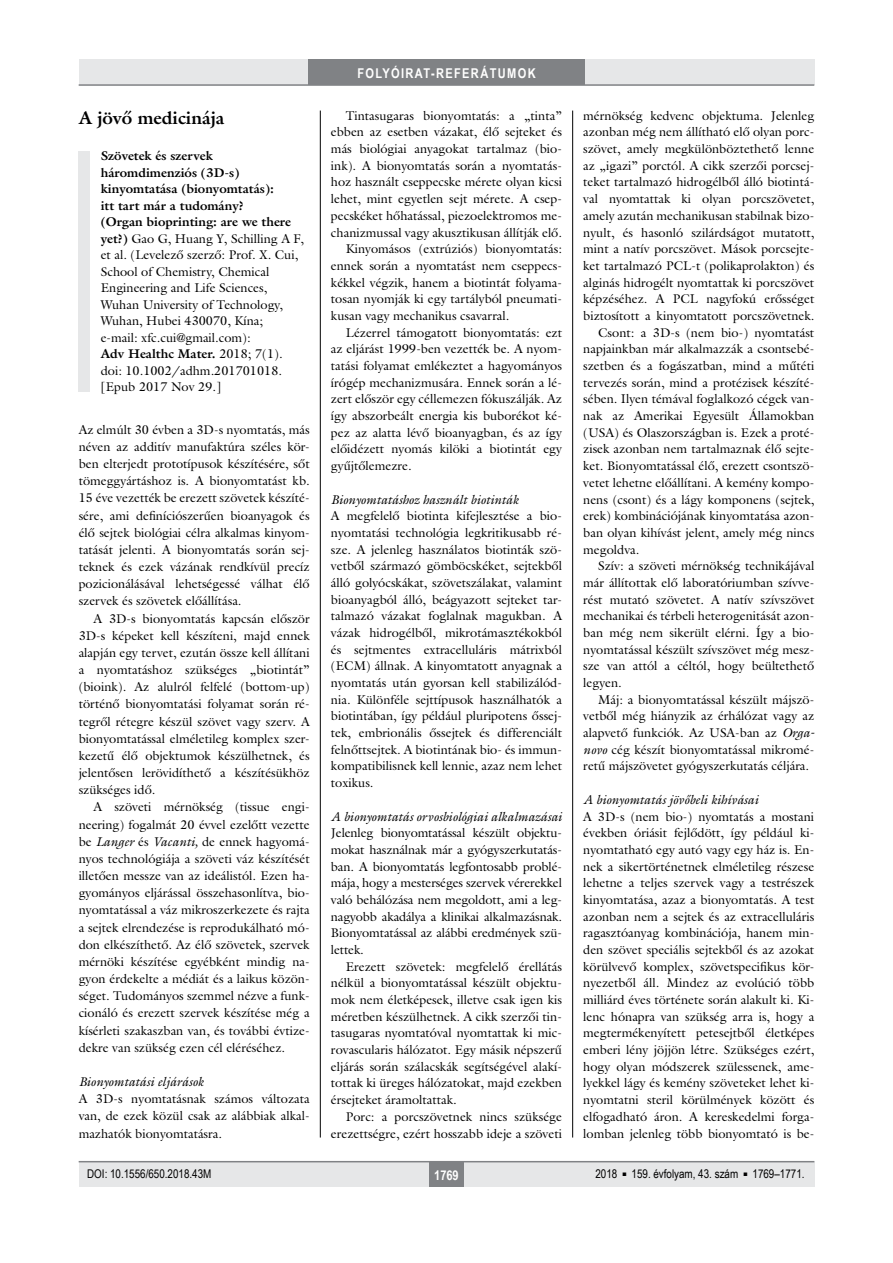
<style>
.page{position:relative;width:893px;height:1263px;background:#fff}
.page>*{position:absolute;margin:0;border:0;box-sizing:border-box;transform-origin:0 0}
.alcimbold{font:700 18px "Galliard Reg";color:#000}
.t1{font:700 13.5px "Arial Narrow";letter-spacing:.1em;color:#fff}
.ref-Body{font:12.75px/16.6px "Galliard Reg";color:#000;text-align:justify}
.ref-tompa{font:12.75px/16.6px "Galliard Reg";color:#000;text-align:justify}
.ref-Body-s{font:12.75px/16.6px "Galliard Reg";color:#000;text-align:justify}
.ref-lead{font:12.75px/16.5px "Galliard Reg";color:#000}
.ref-tompa-2{font:italic 12.75px "Galliard Reg";color:#000}
.pagina{font:12px "Arial Narrow";color:#000}
.s1{font-weight:700}
.s2{font-style:italic}
</style>
<div class="page">
<div style="left:79px;top:1161px;width:735px;height:25px;background:#e6e7e8"></div>
<div style="left:429px;top:1161px;width:34px;height:25px;background:#808285"></div>
<hr style="left:79px;top:1161px;width:735px;height:1px;background:#808285">
<div style="left:79px;top:60px;width:735px;height:25px;background:#e6e7e8"></div>
<div style="left:308px;top:60px;width:277px;height:25px;background:#808285"></div>
<hr style="left:79px;top:84px;width:735px;height:2px;background:#808285">
<div style="left:79px;top:151px;width:11px;height:240px;background:#e6e7e8"></div>
<hr style="left:320px;top:111px;width:1px;height:1026px;background:#000">
<hr style="left:572px;top:111px;width:1px;height:1026px;background:#000">
<p class="alcimbold" style="left:79px;top:106px;width:147px">A jövő medicinája</p>
<p class="ref-lead" style="left:101px;top:147px;width:205px"><span class="s1">Szövetek és szervek háromdimenziós (3D-s) kinyomtatása (bionyomtatás):<br>itt tart már a tudomány?<br>(Organ bioprinting: are we there yet?)</span> Gao G, Huang Y, Schilling A F, et al. (Levelező szerző: Prof. X. Cui,<br>School of Chemistry, Chemical<br>Engineering and Life Sciences,<br>Wuhan University of Technology,<br>Wuhan, Hubei 430070, Kína;<br>e-mail: xfc.cui@gmail.com):<br><span class="s1">Adv Healthc Mater.</span> 2018; 7(1). doi: 10.1002/adhm.201701018. [Epub 2017 Nov 29.]</p>
<p class="ref-tompa" style="left:79px;top:421px;width:233px;line-height:17.1px">Az elmúlt 30 évben a 3D-s nyomtatás, más néven az additív manufaktúra széles kör&shy;ben elterjedt prototípusok készítésére, sőt tömeggyártáshoz is. A bionyomtatást kb.<br>15 éve vezették be erezett szövetek készíté&shy;sére, ami definíciószerűen bioanyagok és élő sejtek biológiai célra alkalmas kinyom&shy;tatását jelenti. A bionyomtatás során sej&shy;teknek és ezek vázának rendkívül precíz pozicionálásával lehetségessé válhat élő szervek és szövetek előállítása.</p>
<p class="ref-Body" style="left:79px;top:609px;width:233px;line-height:17.1px;text-indent:15px">A 3D-s bionyomtatás kapcsán először 3D-s képeket kell készíteni, majd ennek alapján egy tervet, ezután össze kell állítani a nyomtatáshoz szükséges „biotintát” (bioink). Az alulról felfelé (bottom-up) történő bionyomtatási folyamat során ré&shy;tegről rétegre készül szövet vagy szerv. A bionyomtatással elméletileg komplex szer&shy;kezetű élő objektumok készülhetnek, és jelentősen lerövidíthető a készítésükhöz szükséges idő.</p>
<p class="ref-Body" style="left:79px;top:798px;width:233px;line-height:17.1px;text-align:left;text-indent:15px">A szöveti mérnökség (tissue engi&shy;neering) fogalmát 20 évvel ezelőtt vezette be <span class="s2">Langer</span> és <span class="s2">Vacanti,</span> de ennek hagyomá&shy;nyos technológiája a szöveti váz készítését illetően messze van az ideálistól. Ezen ha&shy;gyományos eljárással összehasonlítva, bio&shy;nyomtatással a váz mikroszerkezete és rajta a sejtek elrendezése is reprodukálható mó&shy;don elkészíthető. Az élő szövetek, szervek mérnöki készítése egyébként mindig na&shy;gyon érdekelte a médiát és a laikus közön&shy;séget. Tudományos szemmel nézve a funk&shy;cionáló és erezett szervek készítése még a kísérleti szakaszban van, és további évtize&shy;dekre van szükség ezen cél eléréséhez.</p>
<p class="ref-tompa-2" style="left:79px;top:1074px;width:126px">Bionyomtatási eljárások</p>
<p class="ref-tompa" style="left:79px;top:1090px;width:233px;line-height:17.1px">A 3D-s nyomtatásnak számos változata van, de ezek közül csak az alábbiak alkal&shy;mazhatók bionyomtatásra.</p>
<p class="pagina" style="left:87px;top:1165px;width:126px">DOI: 10.1556/650.2018.43M</p>
<p class="t1" style="left:357px;top:63px;width:180px">FOLYÓIRAT-REFERÁTUMOK</p>
<p class="ref-Body" style="left:331px;top:107px;width:233px;text-indent:15px">Tintasugaras bionyomtatás: a „tinta” ebben az esetben vázakat, élő sejteket és más biológiai anyagokat tartalmaz (bio&shy;ink). A bionyomtatás során a nyomtatás&shy;hoz használt cseppecske mérete olyan kicsi lehet, mint egyetlen sejt mérete. A csep&shy;pecskéket hőhatással, piezoelektromos me&shy;chanizmussal vagy akusztikusan állítják elő.</p>
<p class="ref-Body" style="left:331px;top:240px;width:233px;text-indent:15px">Kinyomásos (extrúziós) bionyomtatás: ennek során a nyomtatást nem cseppecs&shy;kékkel végzik, hanem a biotintát folyama&shy;tosan nyomják ki egy tartályból pneumati&shy;kusan vagy mechanikus csavarral.</p>
<p class="ref-Body" style="left:331px;top:324px;width:233px;text-indent:15px">Lézerrel támogatott bionyomtatás: ezt az eljárást 1999-ben vezették be. A nyom&shy;tatási folyamat emlékeztet a hagyományos írógép mechanizmusára. Ennek során a lé&shy;zert először egy céllemezen fókuszálják. Az így abszorbeált energia kis buborékot ké&shy;pez az alatta lévő bioanyagban, és az így előidézett nyomás kilöki a biotintát egy gyűjtőlemezre.</p>
<p class="ref-tompa-2" style="left:331px;top:491px;width:189px">Bionyomtatáshoz használt biotinták</p>
<p class="ref-tompa" style="left:331px;top:507px;width:233px">A megfelelő biotinta kifejlesztése a bio&shy;nyomtatási technológia legkritikusabb ré&shy;sze. A jelenleg használatos biotinták szö&shy;vetből származó gömböcskéket, sejtekből álló golyócskákat, szövetszálakat, valamint bioanyagból álló, beágyazott sejteket tar&shy;talmazó vázakat foglalnak magukban. A vázak hidrogélből, mikrotámasztékokból és sejtmentes extracelluláris mátrixból (ECM) állnak. A kinyomtatott anyagnak a nyomtatás után gyorsan kell stabilizálód&shy;nia. Különféle sejttípusok használhatók a biotintában, így például pluripotens őssej&shy;tek, embrionális őssejtek és differenciált felnőttsejtek. A biotintának bio- és immun&shy;kompatibilisnek kell lennie, azaz nem lehet toxikus.</p>
<p class="ref-tompa-2" style="left:331px;top:808px;width:233px">A bionyomtatás orvosbiológiai alkalmazásai</p>
<p class="ref-tompa" style="left:331px;top:824px;width:233px">Jelenleg bionyomtatással készült objektu&shy;mokat használnak már a gyógyszerkutatás&shy;ban. A bionyomtatás legfontosabb problé&shy;mája, hogy a mesterséges szervek vérerekkel való behálózása nem megoldott, ami a leg&shy;nagyobb akadálya a klinikai alkalmazásnak.<br>Bionyomtatással az alábbi eredmények szü&shy;lettek.</p>
<p class="ref-Body" style="left:331px;top:958px;width:233px;text-indent:15px">Erezett szövetek: megfelelő érellátás nélkül a bionyomtatással készült objektu&shy;mok nem életképesek, illetve csak igen kis méretben készülhetnek. A cikk szerzői tin&shy;tasugaras nyomtatóval nyomtattak ki mic&shy;rovascularis hálózatot. Egy másik népszerű eljárás során szálacskák segítségével alakí&shy;tottak ki üreges hálózatokat, majd ezekben érsejteket áramoltattak.</p>
<p class="ref-Body" style="left:331px;top:1108px;width:233px;text-align:right">Porc: a porcszövetnek nincs szüksége erezettségre, ezért hosszabb ideje a szöveti</p>
<p class="ref-Body" style="left:583px;top:107px;width:233px">mérnökség kedvenc objektuma. Jelenleg azonban még nem állítható elő olyan porc&shy;szövet, amely megkülönböztethető lenne az „igazi” porctól. A cikk szerzői porcsej&shy;teket tartalmazó hidrogélből álló biotintá&shy;val nyomtattak ki olyan porcszövetet, amely azután mechanikusan stabilnak bizo&shy;nyult, és hasonló szilárdságot mutatott, mint a natív porcszövet. Mások porcsejte&shy;ket tartalmazó PCL-t (polikaprolakton) és alginás hidrogélt nyomtattak ki porcszövet képzéséhez. A PCL nagyfokú erősséget biztosított a kinyomtatott porcszövetnek.</p>
<p class="ref-Body-s" style="left:583px;top:324px;width:233px;text-indent:15px">Csont: a 3D-s (nem bio-) nyomtatást napjainkban már alkalmazzák a csontsebé&shy;szetben és a fogászatban, mind a műtéti tervezés során, mind a protézisek készíté&shy;sében. Ilyen témával foglalkozó cégek van&shy;nak az Amerikai Egyesült Államokban (USA) és Olaszországban is. Ezek a proté&shy;zisek azonban nem tartalmaznak élő sejte&shy;ket. Bionyomtatással élő, erezett csontszö&shy;vetet lehetne előállítani. A kemény kompo&shy;nens (csont) és a lágy komponens (sejtek, erek) kombinációjának kinyomtatása azon&shy;ban olyan kihívást jelent, amely még nincs megoldva.</p>
<p class="ref-Body" style="left:583px;top:557px;width:233px;text-indent:15px">Szív: a szöveti mérnökség technikájával már állítottak elő laboratóriumban szívve&shy;rést mutató szövetet. A natív szívszövet mechanikai és térbeli heterogenitását azon&shy;ban még nem sikerült elérni. Így a bio&shy;nyomtatással készült szívszövet még mes - sze van attól a céltól, hogy beültethető legyen.</p>
<p class="ref-Body" style="left:583px;top:691px;width:233px;text-indent:15px">Máj: a bionyomtatással készült májszö&shy;vetből még hiányzik az érhálózat vagy az alapvető funkciók. Az USA-ban az <span class="s2">Orga&shy;novo</span> cég készít bionyomtatással mikromé&shy;retű májszövetet gyógyszerkutatás céljára.</p>
<p class="ref-tompa-2" style="left:583px;top:791px;width:177px">A bionyomtatás jövőbeli kihívásai</p>
<p class="ref-tompa" style="left:583px;top:808px;width:233px">A 3D-s (nem bio-) nyomtatás a mostani években óriásit fejlődött, így például ki&shy;nyomtatható egy autó vagy egy ház is. En&shy;nek a sikertörténetnek elméletileg részese lehetne a teljes szervek vagy a testrészek kinyomtatása, azaz a bionyomtatás. A test azonban nem a sejtek és az extracelluláris ragasztóanyag kombinációja, hanem min&shy;den szövet speciális sejtekből és az azokat körülvevő komplex, szövetspecifikus kör&shy;nyezetből áll. Mindez az evolúció több milliárd éves története során alakult ki. Ki&shy;lenc hónapra van szükség arra is, hogy a megtermékenyített petesejtből életképes emberi lény jöjjön létre. Szükséges ezért, hogy olyan módszerek szülessenek, ame&shy;lyekkel lágy és kemény szöveteket lehet ki&shy;nyomtatni steril körülmények között és elfogadható áron. A kereskedelmi forga&shy;lomban jelenleg több bionyomtató is be-</p>
<p class="t1" style="left:434px;top:1165px;width:26px">1769</p>
<p class="pagina" style="left:595px;top:1165px;width:211px">2018 <sup>■</sup> 159. évfolyam, 43. szám <sup>■</sup> 1769–1771.</p>
</div>
